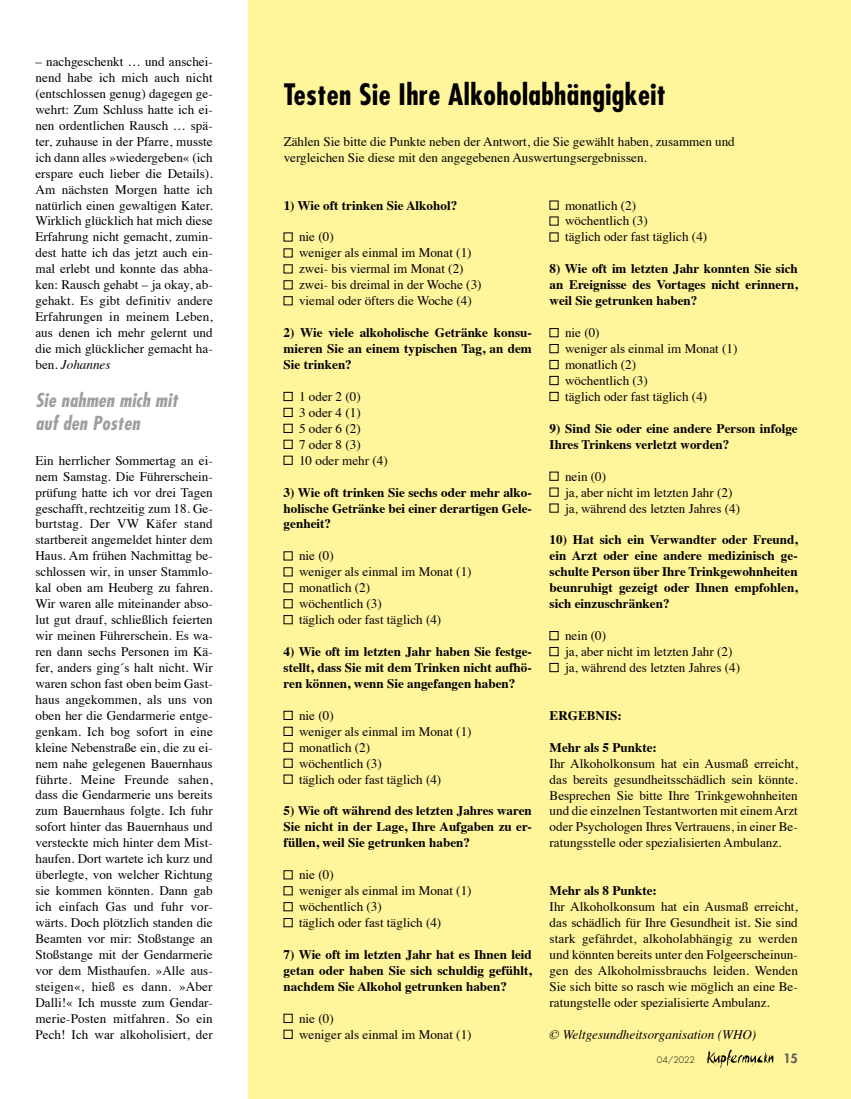
<style>
.page{position:relative;width:851px;height:1099px;background:#fff}
.page>*{position:absolute;margin:0;border:0;box-sizing:border-box;transform-origin:0 0}
.t1{font:700 condensed 28.75px "Futura";letter-spacing:.015em;color:#000}
.t2{font:italic 700 condensed 18.75px/22.5px "Futura";letter-spacing:.015em;color:#9c9e9f}
.t3{font:13.12px/15.9px "Times";color:#000}
.t4{font:700 13.12px/15.9px "Times";color:#000;text-align:justify}
.t5{font:italic 13.12px "Times";color:#000}
.t6{font:800 12.5px "Futura";color:#58585a}
.t7{font:300 8.75px "Futura";color:#000}
.s1{font-style:italic}
</style>
<div class="page">
<div style="left:248px;top:0;width:602px;height:1098px;background:#fff59b"></div>
<div style="left:283px;top:280px;width:9px;height:9px;border:1px solid #000"></div>
<div style="left:283px;top:296px;width:9px;height:9px;border:1px solid #000"></div>
<div style="left:283px;top:392px;width:9px;height:9px;border:1px solid #000"></div>
<div style="left:283px;top:408px;width:9px;height:9px;border:1px solid #000"></div>
<div style="left:283px;top:424px;width:9px;height:9px;border:1px solid #000"></div>
<div style="left:283px;top:583px;width:9px;height:9px;border:1px solid #000"></div>
<div style="left:283px;top:599px;width:9px;height:9px;border:1px solid #000"></div>
<div style="left:283px;top:615px;width:9px;height:9px;border:1px solid #000"></div>
<div style="left:283px;top:870px;width:9px;height:9px;border:1px solid #000"></div>
<div style="left:283px;top:886px;width:9px;height:9px;border:1px solid #000"></div>
<div style="left:283px;top:902px;width:9px;height:9px;border:1px solid #000"></div>
<div style="left:283px;top:918px;width:9px;height:9px;border:1px solid #000"></div>
<div style="left:549px;top:328px;width:9px;height:9px;border:1px solid #000"></div>
<div style="left:549px;top:344px;width:9px;height:9px;border:1px solid #000"></div>
<div style="left:549px;top:360px;width:9px;height:9px;border:1px solid #000"></div>
<div style="left:549px;top:376px;width:9px;height:9px;border:1px solid #000"></div>
<div style="left:549px;top:392px;width:9px;height:9px;border:1px solid #000"></div>
<div style="left:549px;top:631px;width:9px;height:9px;border:1px solid #000"></div>
<div style="left:549px;top:647px;width:9px;height:9px;border:1px solid #000"></div>
<div style="left:549px;top:663px;width:9px;height:9px;border:1px solid #000"></div>
<svg style="left:705px;top:1049px;width:68px;height:19px"></svg>
<p class="t3" style="left:35px;top:53px;width:179px;text-align:justify">– nachgeschenkt … und anschei&shy;nend habe ich mich auch nicht (entschlossen genug) dagegen ge&shy;wehrt: Zum Schluss hatte ich ei&shy;nen ordentlichen Rausch … spä&shy;ter, zuhause in der Pfarre, musste ich dann alles »wiedergeben« (ich erspare euch lieber die Details).<br>Am nächsten Morgen hatte ich natürlich einen gewaltigen Kater.<br>Wirklich glücklich hat mich diese Erfahrung nicht gemacht, zumin&shy;dest hatte ich das jetzt auch ein&shy;mal erlebt und konnte das abha&shy;ken: Rausch gehabt – ja okay, ab&shy;gehakt. Es gibt definitiv andere Erfahrungen in meinem Leben, aus denen ich mehr gelernt und die mich glücklicher gemacht ha&shy;ben. <span class="s1">Johannes</span></p>
<h2 class="t2" style="left:35px;top:389px;width:143px">Sie nahmen mich mit auf den Posten</h2>
<p class="t3" style="left:35px;top:451px;width:179px;text-align:justify">Ein herrlicher Sommertag an ei&shy;nem Samstag. Die Führerschein&shy;prüfung hatte ich vor drei Tagen geschafft, rechtzeitig zum 18. Ge&shy;burtstag. Der VW Käfer stand startbereit angemeldet hinter dem Haus. Am frühen Nachmittag be&shy;schlossen wir, in unser Stammlo&shy;kal oben am Heuberg zu fahren.<br>Wir waren alle miteinander abso&shy;lut gut drauf, schließlich feierten wir meinen Führerschein. Es wa&shy;ren dann sechs Personen im Kä&shy;fer, anders ging´s halt nicht. Wir waren schon fast oben beim Gast&shy;haus angekommen, als uns von oben her die Gendarmerie entge&shy;genkam. Ich bog sofort in eine kleine Nebenstraße ein, die zu ei&shy;nem nahe gelegenen Bauernhaus führte. Meine Freunde sahen, dass die Gendarmerie uns bereits zum Bauernhaus folgte. Ich fuhr sofort hinter das Bauernhaus und versteckte mich hinter dem Mist&shy;haufen. Dort wartete ich kurz und überlegte, von welcher Richtung sie kommen könnten. Dann gab ich einfach Gas und fuhr vor&shy;wärts. Doch plötzlich standen die Beamten vor mir: Stoßstange an Stoßstange mit der Gendarmerie vor dem Misthaufen. »Alle aus&shy;steigen«, hieß es dann. »Aber Dalli!« Ich musste zum Gendar&shy;merie-Posten mitfahren. So ein Pech! Ich war alkoholisiert, der</p>
<h1 class="t1" style="left:283px;top:76px;width:383px">Testen Sie Ihre Alkoholabhängigkeit</h1>
<p class="t3" style="left:283px;top:132px;width:452px">Zählen Sie bitte die Punkte neben der Antwort, die Sie gewählt haben, zusammen und vergleichen Sie diese mit den angegebenen Auswertungsergebnissen.</p>
<p class="t4" style="left:283px;top:196px;width:175px">1) Wie oft trinken Sie Alkohol?</p>
<p class="t3" style="left:299px;top:228px;width:184px">nie (0)<br>weniger als einmal im Monat (1) zwei- bis viermal im Monat (2) zwei- bis dreimal in der Woche (3) viemal oder öfters die Woche (4)</p>
<p class="t4" style="left:283px;top:323px;width:250px">2) Wie viele alkoholische Getränke konsu&shy;mieren Sie an einem typischen Tag, an dem Sie trinken?</p>
<p class="t3" style="left:299px;top:387px;width:90px">1 oder 2 (0)<br>3 oder 4 (1)<br>5 oder 6 (2)<br>7 oder 8 (3)<br>10 oder mehr (4)</p>
<p class="t4" style="left:283px;top:483px;width:250px">3) Wie oft trinken Sie sechs oder mehr alko&shy;holische Getränke bei einer derartigen Gele&shy;genheit?</p>
<p class="t3" style="left:299px;top:547px;width:174px">nie (0)<br>weniger als einmal im Monat (1) monatlich (2)<br>wöchentlich (3)<br>täglich oder fast täglich (4)</p>
<p class="t4" style="left:283px;top:642px;width:250px">4) Wie oft im letzten Jahr haben Sie festge&shy;stellt, dass Sie mit dem Trinken nicht aufhö&shy;ren können, wenn Sie angefangen haben?</p>
<p class="t3" style="left:299px;top:706px;width:174px">nie (0)<br>weniger als einmal im Monat (1) monatlich (2)<br>wöchentlich (3)<br>täglich oder fast täglich (4)</p>
<p class="t4" style="left:283px;top:801px;width:250px">5) Wie oft während des letzten Jahres waren Sie nicht in der Lage, Ihre Aufgaben zu er&shy;füllen, weil Sie getrunken haben?</p>
<p class="t3" style="left:299px;top:865px;width:174px">nie (0)<br>weniger als einmal im Monat (1) wöchentlich (3)<br>täglich oder fast täglich (4)</p>
<p class="t4" style="left:283px;top:945px;width:250px">7) Wie oft im letzten Jahr hat es Ihnen leid getan oder haben Sie sich schuldig gefühlt, nachdem Sie Alkohol getrunken haben?</p>
<p class="t3" style="left:299px;top:1009px;width:174px">nie (0)<br>weniger als einmal im Monat (1)</p>
<p class="t3" style="left:565px;top:196px;width:144px">monatlich (2)<br>wöchentlich (3)<br>täglich oder fast täglich (4)</p>
<p class="t4" style="left:549px;top:259px;width:250px">8) Wie oft im letzten Jahr konnten Sie sich an Ereignisse des Vortages nicht erinnern, weil Sie getrunken haben?</p>
<p class="t3" style="left:565px;top:323px;width:174px">nie (0)<br>weniger als einmal im Monat (1) monatlich (2)<br>wöchentlich (3)<br>täglich oder fast täglich (4)</p>
<p class="t4" style="left:549px;top:419px;width:250px">9) Sind Sie oder eine andere Person infolge<br>Ihres Trinkens verletzt worden?</p>
<p class="t3" style="left:565px;top:467px;width:176px">nein (0)<br>ja, aber nicht im letzten Jahr (2) ja, während des letzten Jahres (4)</p>
<p class="t4" style="left:549px;top:530px;width:250px">10) Hat sich ein Verwandter oder Freund, ein Arzt oder eine andere medizinisch ge&shy;schulte Person über Ihre Trinkgewohnheiten beunruhigt gezeigt oder Ihnen empfohlen, sich einzuschränken?</p>
<p class="t3" style="left:565px;top:626px;width:176px">nein (0)<br>ja, aber nicht im letzten Jahr (2) ja, während des letzten Jahres (4)</p>
<p class="t4" style="left:549px;top:706px;width:74px">ERGEBNIS:</p>
<p class="t4" style="left:549px;top:738px;width:109px">Mehr als 5 Punkte:</p>
<p class="t3" style="left:549px;top:754px;width:250px;text-align:justify">Ihr Alkoholkonsum hat ein Ausmaß erreicht, das bereits gesundheitsschädlich sein könnte.<br>Besprechen Sie bitte Ihre Trinkgewohnheiten und die einzelnen Testantworten mit einem Arzt oder Psychologen Ihres Vertrauens, in einer Be&shy;ratungsstelle oder spezialisierten Ambulanz.</p>
<p class="t4" style="left:549px;top:881px;width:109px">Mehr als 8 Punkte:</p>
<p class="t3" style="left:549px;top:897px;width:250px;text-align:justify">Ihr Alkoholkonsum hat ein Ausmaß erreicht, das schädlich für Ihre Gesundheit ist. Sie sind stark gefährdet, alkoholabhängig zu werden und könnten bereits unter den Folgeerscheinun&shy;gen des Alkoholmissbrauchs leiden. Wenden Sie sich bitte so rasch wie möglich an eine Be&shy;ratungstelle oder spezialisierte Ambulanz.</p>
<p class="t5" style="left:549px;top:1022px;width:208px">© Weltgesundheitsorganisation (WHO)</p>
<p class="t7" style="left:656px;top:1054px;width:40px">04/2022</p>
<p class="t6" style="left:783px;top:1050px;width:16px">15</p>
</div>
